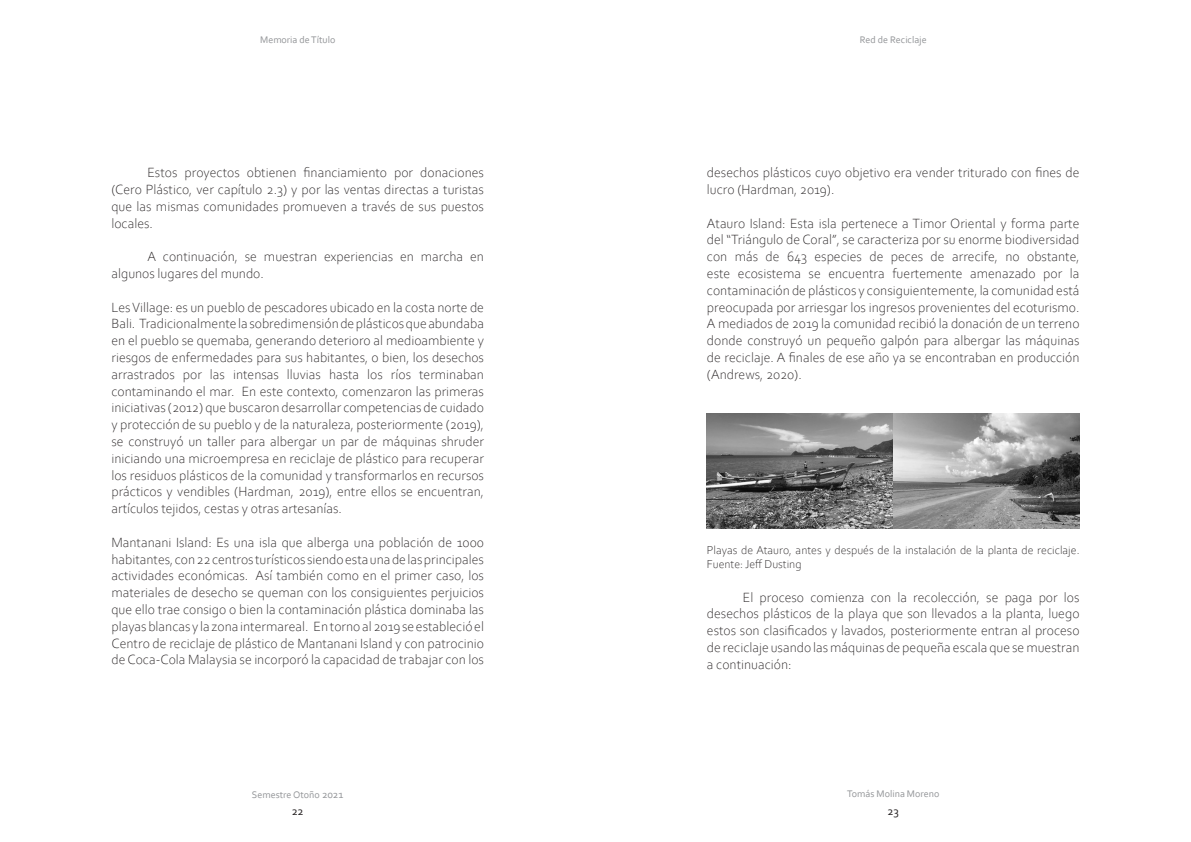
<style>
.page{position:relative;width:1191px;height:842px;background:#fff}
.page>*{position:absolute;margin:0;border:0;box-sizing:border-box;transform-origin:0 0}
.t1{font:300 14px/16.8px "Corbel";color:#231f20;text-align:justify}
.t2{font:300 12px/14.4px "Corbel";color:#231f20}
.t3{font:12px "Corbel";color:#231f20}
.t4{font:10px "Corbel";color:#939598}
.s1{font-size:11px}
</style>
<div class="page">
<img style="left:707px;top:414px;width:372px;height:114px">
<p class="t4" style="left:260px;top:34px;width:77px">Memoria de Título</p>
<p class="t1" style="left:111px;top:164px;width:374px;text-indent:36px">Estos proyectos obtienen financiamiento por donaciones (Cero Plástico, ver capítulo 2.3) y por las ventas directas a turistas que las mismas comunidades promueven a través de sus puestos locales.</p>
<p class="t1" style="left:111px;top:248px;width:374px;text-indent:36px">A continuación, se muestran experiencias en marcha en algunos lugares del mundo.</p>
<p class="t1" style="left:111px;top:298px;width:374px">Les Village: es un pueblo de pescadores ubicado en la costa norte de Bali. Tradicionalmente la sobredimensión de plásticos que abundaba en el pueblo se quemaba, generando deterioro al medioambiente y riesgos de enfermedades para sus habitantes, o bien, los desechos arrastrados por las intensas lluvias hasta los ríos terminaban contaminando el mar. En este contexto, comenzaron las primeras iniciativas (2012) que buscaron desarrollar competencias de cuidado y protección de su pueblo y de la naturaleza, posteriormente (2019), se construyó un taller para albergar un par de máquinas shruder iniciando una microempresa en reciclaje de plástico para recuperar los residuos plásticos de la comunidad y transformarlos en recursos prácticos y vendibles (Hardman, 2019), entre ellos se encuentran, artículos tejidos, cestas y otras artesanías.</p>
<p class="t1" style="left:111px;top:533px;width:374px">Mantanani Island: Es una isla que alberga una población de 1000 habitantes, con 22 centros turísticos siendo esta una de las principales actividades económicas. Así también como en el primer caso, los materiales de desecho se queman con los consiguientes perjuicios que ello trae consigo o bien la contaminación plástica dominaba las playas blancas y la zona intermareal. En torno al 2019 se estableció el Centro de reciclaje de plástico de Mantanani Island y con patrocinio de Coca-Cola Malaysia se incorporó la capacidad de trabajar con los</p>
<p class="t4" style="left:860px;top:34px;width:68px">Red de Reciclaje</p>
<p class="t1" style="left:707px;top:164px;width:374px">desechos plásticos cuyo objetivo era vender triturado con fines de lucro (Hardman, 2019).</p>
<p class="t1" style="left:707px;top:214px;width:374px">Atauro Island: Esta isla pertenece a Timor Oriental y forma parte del “Triángulo de Coral”, se caracteriza por su enorme biodiversidad con más de 643 especies de peces de arrecife, no obstante, este ecosistema se encuentra fuertemente amenazado por la contaminación de plásticos y consiguientemente, la comunidad está preocupada por arriesgar los ingresos provenientes del ecoturismo.<br>A mediados de 2019 la comunidad recibió la donación de un terreno donde construyó un pequeño galpón para albergar las máquinas de reciclaje. A finales de ese año ya se encontraban en producción (Andrews, 2020).</p>
<p class="t2" style="left:707px;top:542px;width:374px">Playas de Atauro, antes y después de la instalación de la planta de reciclaje.<br>Fuente: Jeff Dusting</p>
<p class="t1" style="left:707px;top:588px;width:374px;text-indent:36px">El proceso comienza con la recolección, se paga por los desechos plásticos de la playa que son llevados a la planta, luego estos son clasificados y lavados, posteriormente entran al proceso de reciclaje usando las máquinas de pequeña escala que se muestran a continuación:</p>
<p class="t4" style="left:252px;top:789px;width:93px">Semestre Otoño <span class="s1">2021</span></p>
<p class="t4" style="left:847px;top:788px;width:94px">Tomás Molina Moreno</p>
<p class="t3" style="left:292px;top:803px;width:13px">22</p>
<p class="t3" style="left:887px;top:803px;width:13px">23</p>
</div>
